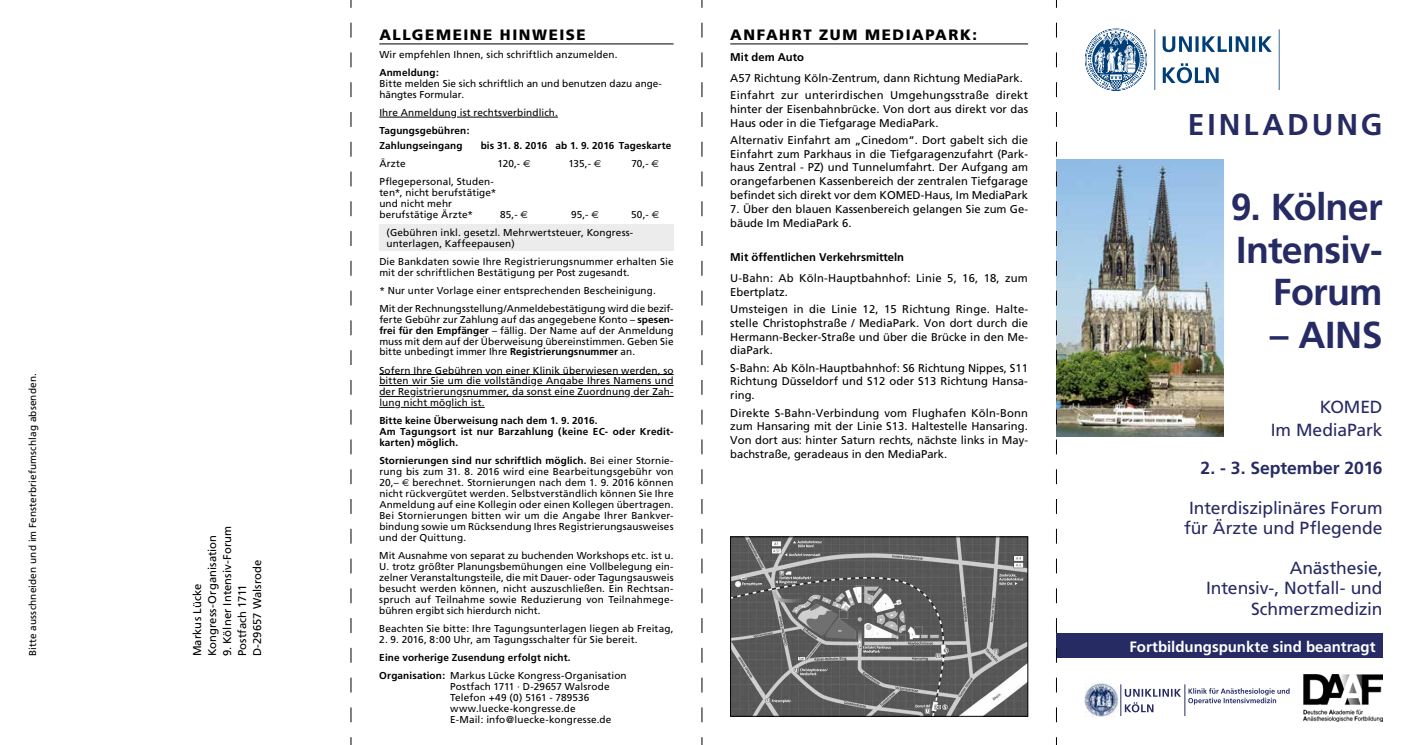
<style>
.page{position:relative;width:1411px;height:745px;background:#fff}
.page>*{position:absolute;margin:0;border:0;box-sizing:border-box;transform-origin:0 0}
.t1{font:700 37.5px/42.5px "Frutiger";letter-spacing:-.02em;color:#272b64;text-align:right}
.t2{font:700 30px "Frutiger";letter-spacing:.1em;color:#272b64}
.t3{font:17.5px/20px "Frutiger";letter-spacing:-.005em;color:#272b64;text-align:right}
.t4{font:700 17.5px "Frutiger";color:#272b64}
.t5{font:900 15px "Frutiger";letter-spacing:.1em;color:#000}
.t6{font:700 15px "Frutiger";color:#fff}
.t7{font:11.25px/13.8px "Frutiger";color:#000}
.t8{font:11.25px/17.2px "Frutiger";letter-spacing:.02em;color:#000}
.t9{font:700 11.25px "Frutiger";color:#000}
.t10{font:10px/11px "Frutiger";letter-spacing:.01em;color:#000}
.t11{font:700 10px/11px "Frutiger";letter-spacing:.015em;color:#000}
.s1{font-family:"Euro Sans"}
.s2{font-weight:700}
.s3{font-weight:400}
</style>
<div class="page">
<img style="left:732px;top:538px;width:294px;height:176px">
<div style="left:730px;top:536px;width:298px;height:180px;border:1px solid #000"></div>
<hr style="left:730px;top:44px;width:298px;height:1px;background:#000">
<div style="left:379px;top:224px;width:294px;height:27px;background:#ececed"></div>
<hr style="left:379px;top:44px;width:294px;height:1px;background:#000">
<hr style="left:379px;top:117px;width:72px;height:1px;background:#000">
<hr style="left:457px;top:117px;width:101px;height:1px;background:#000">
<hr style="left:379px;top:374px;width:294px;height:1px;background:#000">
<hr style="left:379px;top:385px;width:152px;height:1px;background:#000">
<hr style="left:537px;top:385px;width:136px;height:1px;background:#000">
<hr style="left:379px;top:396px;width:31px;height:1px;background:#000">
<hr style="left:416px;top:396px;width:40px;height:1px;background:#000">
<hr style="left:462px;top:396px;width:162px;height:1px;background:#000">
<hr style="left:630px;top:396px;width:43px;height:1px;background:#000">
<svg style="left:379px;top:407px;width:15px;height:1px"></svg>
<hr style="left:401px;top:407px;width:44px;height:1px;background:#000">
<hr style="left:451px;top:407px;width:33px;height:1px;background:#000">
<img style="left:1057px;top:159px;width:165px;height:277px">
<div style="left:1056px;top:632px;width:326px;height:25px;background:#272b64"></div>
<img style="left:1084px;top:683px;width:34px;height:33px">
<hr style="left:1184px;top:684px;width:1px;height:31px;background:#272b64">
<hr style="left:1120px;top:684px;width:1px;height:31px;background:#272b64">
<svg style="left:1124px;top:688px;width:56px;height:23px"></svg>
<svg style="left:1188px;top:688px;width:101px;height:16px"></svg>
<img style="left:1303px;top:674px;width:79px;height:47px">
<svg style="left:351px;top:0;width:1px;height:744px"></svg>
<svg style="left:701px;top:0;width:1px;height:744px"></svg>
<svg style="left:1056px;top:0;width:1px;height:744px"></svg>
<svg style="left:1084px;top:29px;width:195px;height:62px"></svg>
<p class="t10" style="left:27px;top:656px;width:284px;rotate:-90deg">Bitte ausschneiden und im Fensterbriefumschlag absenden.</p>
<p class="t7" style="left:190px;top:656px;width:123px;line-height:15px;rotate:-90deg">Markus Lücke<br>Kongress-Organisation</p>
<p class="t7" style="left:220px;top:656px;width:132px;line-height:15px;rotate:-90deg">9. Kölner Intensiv-Forum<br>Postfach 1711<br>D-29657 Walsrode</p>
<h3 class="t5" style="left:379px;top:26px;width:208px">ALLGEMEINE HINWEISE</h3>
<p class="t10" style="left:379px;top:49px;width:240px">Wir empfehlen Ihnen, sich schriftlich anzumelden.</p>
<p class="t11" style="left:379px;top:67px;width:61px">Anmeldung:</p>
<p class="t10" style="left:379px;top:78px;width:284px">Bitte melden Sie sich schriftlich an und benutzen dazu ange&shy;hängtes Formular.</p>
<p class="t10" style="left:379px;top:107px;width:180px">Ihre Anmeldung ist rechtsverbindlich.</p>
<p class="t11" style="left:379px;top:123px;width:92px;line-height:14.5px">Tagungsgebühren:<br>Zahlungseingang</p>
<p class="t11" style="left:480px;top:140px;width:192px">bis 31. 8. 2016 ab 1. 9. 2016 Tageskarte</p>
<p class="t10" style="left:379px;top:157px;width:28px">Ärzte</p>
<p class="t10" style="left:497px;top:157px;width:35px">120,- <span class="s1">E</span></p>
<p class="t10" style="left:568px;top:157px;width:34px">135,- <span class="s1">E</span></p>
<p class="t10" style="left:631px;top:157px;width:29px">70,- <span class="s1">E</span></p>
<p class="t10" style="left:379px;top:175px;width:119px">Pflegepersonal, Studen&shy;ten*, nicht berufstätige* und nicht mehr berufstätige Ärzte*</p>
<p class="t10" style="left:386px;top:205px;width:274px;line-height:18px;text-indent:245px">50,- <span class="s1">E </span>(Gebühren inkl. gesetzl. Mehrwertsteuer, Kongress-</p>
<p class="t10" style="left:379px;top:234px;width:296px;line-height:18px;text-indent:7px">unterlagen, Kaffeepausen)<br>Die Bankdaten sowie Ihre Registrierungsnummer erhalten Sie</p>
<p class="t10" style="left:379px;top:263px;width:294px;line-height:18px">mit der schriftlichen Bestätigung per Post zugesandt.<br>* Nur unter Vorlage einer entsprechenden Bescheinigung.<br>Mit der Rechnungsstellung/Anmeldebestätigung wird die bezif--</p>
<p class="t10" style="left:379px;top:313px;width:296px;text-align:justify">ferte Gebühr zur Zahlung auf das angegebene Konto – <span class="s2">spesen&shy;frei für den Empfänger</span> – fällig. Der Name auf der Anmeldung muss mit dem auf der Überweisung übereinstimmen. Geben Sie bitte unbedingt immer Ihre <span class="s2">Registrierungsnummer</span> an.</p>
<p class="t10" style="left:379px;top:364px;width:296px;text-align:justify">Sofern Ihre Gebühren von einer Klinik überwiesen werden, so bitten wir Sie um die vollständige Angabe Ihres Namens und der Registrierungsnummer, da sonst eine Zuordnung der Zah&shy;lung nicht möglich ist.</p>
<p class="t11" style="left:379px;top:415px;width:296px">Bitte keine Überweisung nach dem 1. 9. 2016.<br>Am Tagungsort ist nur Barzahlung (keine EC- oder Kredit&shy;karten) möglich.</p>
<p class="t10" style="left:379px;top:455px;width:296px;text-align:justify"><span class="s2">Stornierungen sind nur schriftlich möglich.</span> Bei einer Stornie&shy;rung bis zum 31. 8. 2016 wird eine Bearbeitungsgebühr von 20,– <span class="s1">E</span> berechnet. Stornierungen nach dem 1. 9. 2016 können nicht rückvergütet werden. Selbstverständlich können Sie Ihre Anmeldung auf eine Kollegin oder einen Kollegen übertragen.<br>Bei Stornierungen bitten wir um die Angabe Ihrer Bankver&shy;bindung sowie um Rücksendung Ihres Registrierungsausweises und der Quittung.</p>
<p class="t10" style="left:379px;top:549px;width:296px;text-align:justify">Mit Ausnahme von separat zu buchenden Workshops etc. ist u.<br>U. trotz größter Planungsbemühungen eine Vollbelegung ein&shy;zelner Veranstaltungsteile, die mit Dauer- oder Tagungsausweis besucht werden können, nicht auszuschließen. Ein Rechtsan&shy;spruch auf Teilnahme sowie Reduzierung von Teilnahmege&shy;bühren ergibt sich hierdurch nicht.</p>
<p class="t10" style="left:379px;top:622px;width:296px">Beachten Sie bitte: Ihre Tagungsunterlagen liegen ab Freitag,</p>
<p class="t10" style="left:379px;top:633px;width:260px">2. 9. 2016, 8:00 Uhr, am Tagungsschalter für Sie bereit.</p>
<p class="t11" style="left:379px;top:648px;width:249px;line-height:18px">Eine vorherige Zusendung erfolgt nicht.<br>Organisation: <span class="s3">Markus Lücke Kongress-Organisation</span></p>
<p class="t10" style="left:450px;top:680px;width:163px">Postfach 1711 · D-29657 Walsrode<br>Telefon +49 (0) 5161 - 789536 www.luecke-kongresse.de<br>E-Mail: info@luecke-kongresse.de</p>
<p class="t10" style="left:500px;top:208px;width:29px">85,- <span class="s1">E</span></p>
<p class="t10" style="left:571px;top:208px;width:29px">95,- <span class="s1">E</span></p>
<h3 class="t5" style="left:730px;top:26px;width:248px">ANFAHRT ZUM MEDIAPARK:</h3>
<p class="t9" style="left:730px;top:50px;width:75px">Mit dem Auto</p>
<p class="t8" style="left:730px;top:69px;width:299px">A57 Richtung Köln-Zentrum, dann Richtung MediaPark.<br>Einfahrt zur unterirdischen Umgehungsstraße direkt</p>
<p class="t7" style="left:730px;top:102px;width:299px">hinter der Eisenbahnbrücke. Von dort aus direkt vor das<br>Haus oder in die Tiefgarage MediaPark.</p>
<p class="t7" style="left:730px;top:133px;width:299px;text-align:justify">Alternativ Einfahrt am „Cinedom“. Dort gabelt sich die Einfahrt zum Parkhaus in die Tiefgaragenzufahrt (Park&shy;haus Zentral - PZ) und Tunnelumfahrt. Der Aufgang am orangefarbenen Kassenbereich der zentralen Tiefgarage befindet sich direkt vor dem KOMED-Haus, Im MediaPark</p>
<p class="t7" style="left:730px;top:202px;width:299px">7. Über den blauen Kassenbereich gelangen Sie zum Ge&shy;bäude Im MediaPark 6.</p>
<p class="t9" style="left:730px;top:250px;width:175px">Mit öffentlichen Verkehrsmitteln</p>
<p class="t7" style="left:730px;top:271px;width:299px">U-Bahn: Ab Köln-Hauptbahnhof: Linie 5, 16, 18, zum<br>Ebertplatz.</p>
<p class="t7" style="left:730px;top:302px;width:299px;text-align:justify">Umsteigen in die Linie 12, 15 Richtung Ringe. Halte&shy;stelle Christophstraße / MediaPark. Von dort durch die Hermann-Becker-Straße und über die Brücke in den Me&shy;diaPark.</p>
<p class="t7" style="left:730px;top:360px;width:299px;text-align:justify">S-Bahn: Ab Köln-Hauptbahnhof: S6 Richtung Nippes, S11<br>Richtung Düsseldorf und S12 oder S13 Richtung Hansa&shy;ring.</p>
<p class="t7" style="left:730px;top:405px;width:299px;text-align:justify">Direkte S-Bahn-Verbindung vom Flughafen Köln-Bonn zum Hansaring mit der Linie S13. Haltestelle Hansaring.<br>Von dort aus: hinter Saturn rechts, nächste links in May&shy;bachstraße, geradeaus in den MediaPark.</p>
<h2 class="t2" style="left:1187px;top:107px;width:196px">Einladung</h2>
<h1 class="t1" style="left:1230px;top:186px;width:153px">9. Kölner<br>Intensiv-<br>Forum</h1>
<h1 class="t1" style="left:1269px;top:313px;width:114px">– AINS</h1>
<h3 class="t3" style="left:1270px;top:395px;width:113px;line-height:22.5px">KOMED<br>Im MediaPark</h3>
<h3 class="t4" style="left:1200px;top:457px;width:184px">2. - 3. September 2016</h3>
<h3 class="t3" style="left:1183px;top:498px;width:200px;text-align:left">Interdisziplinäres Forum für Ärzte und Pflegende</h3>
<h3 class="t3" style="left:1205px;top:558px;width:178px">Anästhesie,<br>Intensiv-, Notfall- und<br>Schmerzmedizin</h3>
<h3 class="t6" style="left:1129px;top:637px;width:247px">Fortbildungspunkte sind beantragt</h3>
</div>
